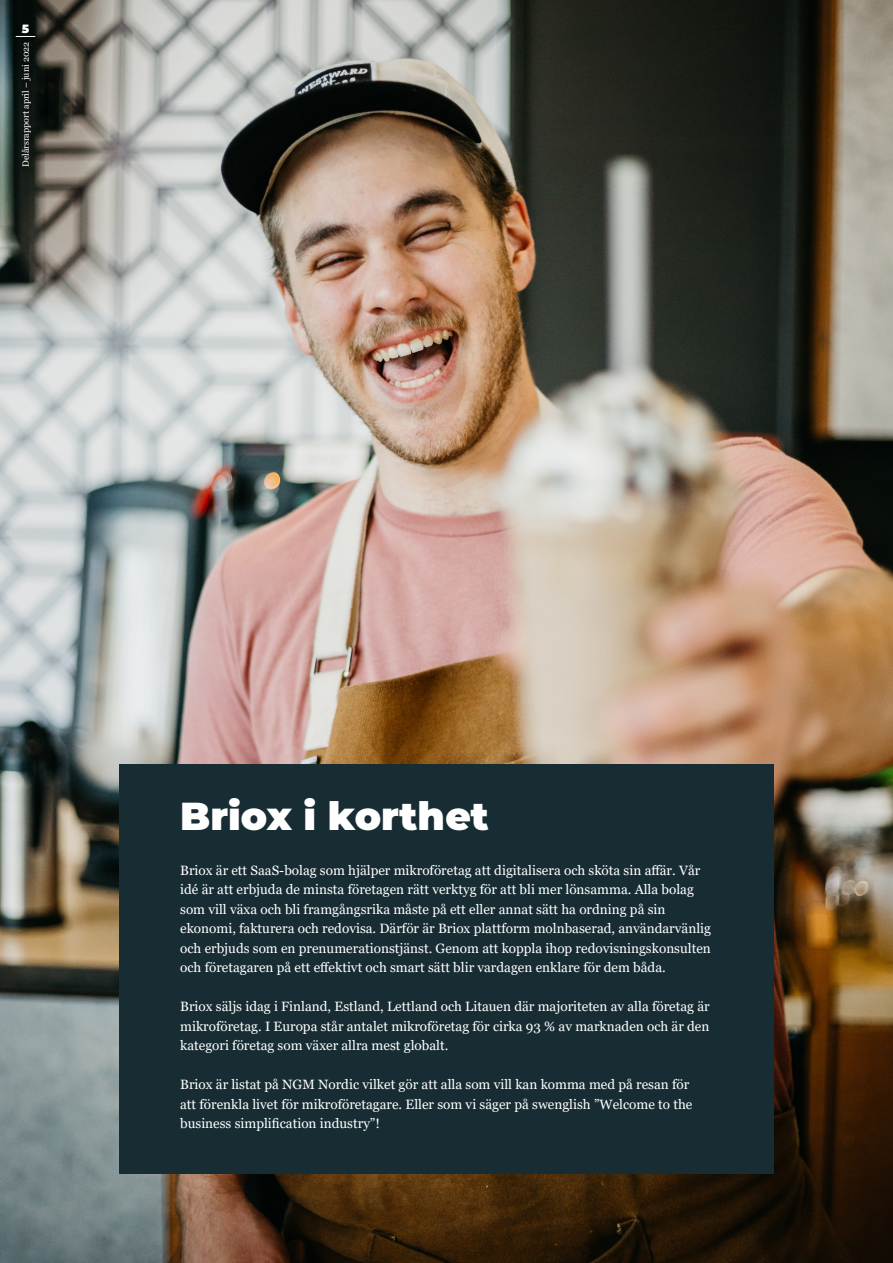
<style>
.page{position:relative;width:893px;height:1263px;background:#fff}
.page>*{position:absolute;margin:0;border:0;box-sizing:border-box;transform-origin:0 0}
.t1{font:900 39px "Montserrat";color:#fff}
.t2{font:13.5px "Georgia";color:#fff}
.t3{font:900 12px "Montserrat";color:#fff}
.t4{font:9px "Georgia";color:#fff}
</style>
<div class="page">
<img style="left:0;top:0;width:893px;height:1263px">
<div style="left:119px;top:764px;width:655px;height:410px;background:#172c33"></div>
<svg style="left:16px;top:36px;width:19px;height:1px"></svg>
<p class="t3" style="left:22px;top:20px;width:9px">5</p>
<p class="t4" style="left:20px;top:167px;width:127px;rotate:-90deg">Delårsrapport april – juni 2022</p>
<p class="t1" style="left:180px;top:787px;width:310px">Briox i korthet</p>
<p class="t2" style="left:180px;top:862px;width:522px">Briox är ett SaaS-bolag som hjälper mikroföretag att digitalisera och sköta sin affär. Vår</p>
<p class="t2" style="left:180px;top:881px;width:515px">idé är att erbjuda de minsta företagen rätt verktyg för att bli mer lönsamma. Alla bolag</p>
<p class="t2" style="left:180px;top:901px;width:487px">som vill växa och bli framgångsrika måste på ett eller annat sätt ha ordning på sin</p>
<p class="t2" style="left:180px;top:920px;width:532px">ekonomi, fakturera och redovisa. Därför är Briox plattform molnbaserad, användarvänlig</p>
<p class="t2" style="left:180px;top:940px;width:532px">och erbjuds som en prenumerationstjänst. Genom att koppla ihop redovisningskonsulten</p>
<p class="t2" style="left:180px;top:959px;width:487px">och företagaren på ett effektivt och smart sätt blir vardagen enklare för dem båda.</p>
<p class="t2" style="left:180px;top:998px;width:531px">Briox säljs idag i Finland, Estland, Lettland och Litauen där majoriteten av alla företag är</p>
<p class="t2" style="left:180px;top:1018px;width:531px">mikroföretag. I Europa står antalet mikroföretag för cirka 93 % av marknaden och är den</p>
<p class="t2" style="left:180px;top:1037px;width:270px">kategori företag som växer allra mest globalt.</p>
<p class="t2" style="left:180px;top:1076px;width:511px">Briox är listat på NGM Nordic vilket gör att alla som vill kan komma med på resan för</p>
<p class="t2" style="left:180px;top:1096px;width:514px">att förenkla livet för mikroföretagare. Eller som vi säger på swenglish ”Welcome to the</p>
<p class="t2" style="left:180px;top:1115px;width:201px">business simplification industry”!</p>
</div>
